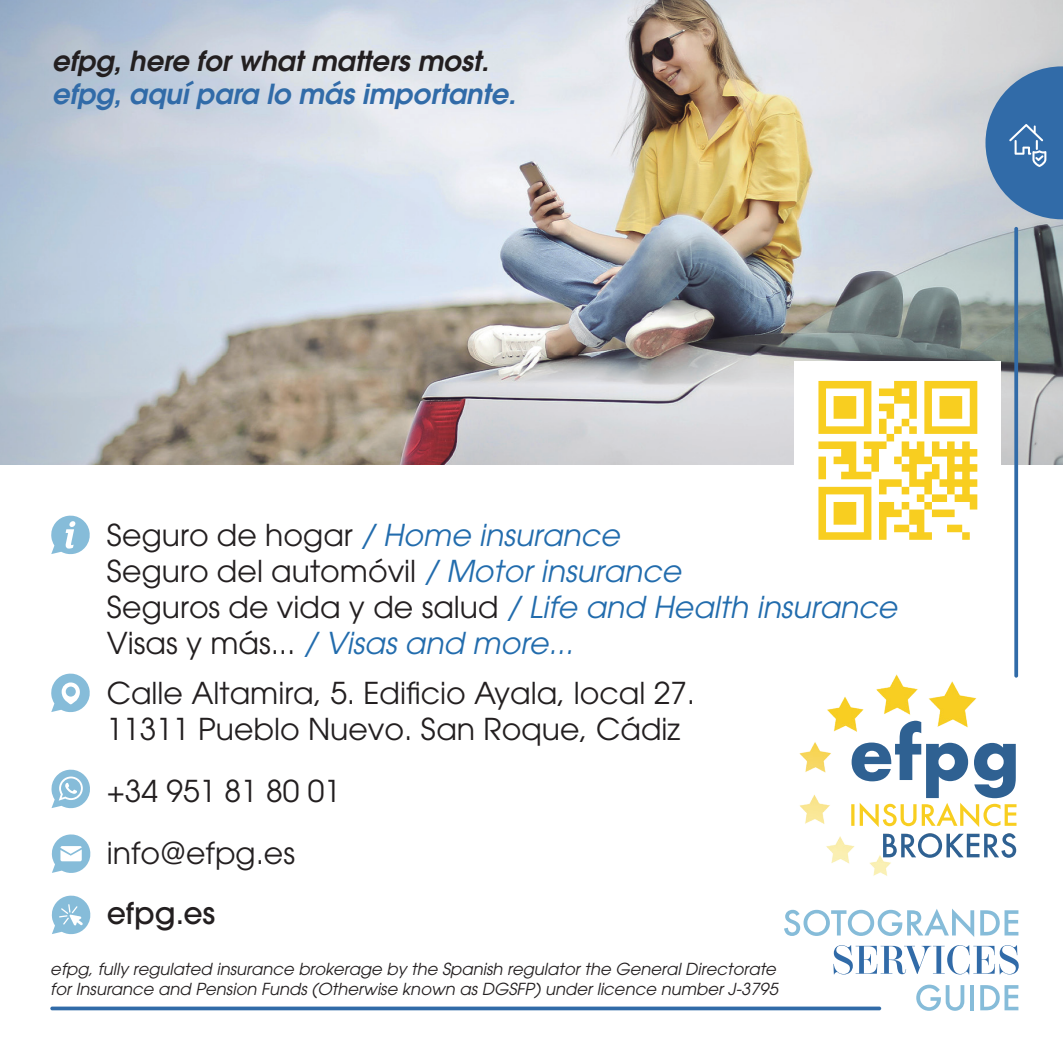
<style>
.page{position:relative;width:1063px;height:1063px;background:#fff}
.page>*{position:absolute;margin:0;border:0;box-sizing:border-box;transform-origin:0 0}
.t1{font:italic 30px/36px "ITC Avant Garde Std";color:#226cad}
.t2{font:30px/36px "ITC Avant Garde Std";color:#231f20}
.t3{font:500 30px "ITC Avant Garde Std";color:#231f20}
.t4{font:italic 600 27.5px "ITC Avant Garde Std";color:#316ba8}
.t5{font:italic 600 27.5px "ITC Avant Garde Std";color:#231f20}
.t6{font:italic 16.5px/19.8px "ITC Avant Garde Std";color:#231f20}
.s1{font-style:normal;color:#231f20}
</style>
<div class="page">
<img style="left:799px;top:670px;width:220px;height:206px">
<img style="left:852px;top:721px;width:164px;height:77px">
<img style="left:851px;top:803px;width:166px;height:24px">
<img style="left:883px;top:833px;width:133px;height:25px">
<img style="left:0;top:0;width:1063px;height:464px">
<div style="left:795px;top:361px;width:206px;height:206px;background:#fff"></div>
<svg style="left:51px;top:515px;width:39px;height:40px"></svg>
<svg style="left:51px;top:834px;width:40px;height:39px"></svg>
<svg style="left:51px;top:673px;width:39px;height:40px"></svg>
<svg style="left:51px;top:895px;width:40px;height:40px"></svg>
<hr style="left:50px;top:1007px;width:831px;height:3px;background:#316ba8;border-radius:2px">
<svg style="left:1014px;top:227px;width:4px;height:451px;background:#3f74ac"></svg>
<svg style="left:784px;top:909px;width:190px;height:28px"></svg>
<svg style="left:980px;top:910px;width:38px;height:26px"></svg>
<svg style="left:833px;top:945px;width:186px;height:29px"></svg>
<svg style="left:916px;top:985px;width:48px;height:26px"></svg>
<hr style="left:970px;top:985px;width:4px;height:25px;background:#86bcd9">
<svg style="left:980px;top:985px;width:38px;height:25px"></svg>
<svg style="left:51px;top:769px;width:39px;height:40px"></svg>
<svg style="left:986px;top:66px;width:77px;height:153px;background:#5683b3"></svg>
<svg style="left:818px;top:381px;width:159px;height:159px"></svg>
<h2 class="t5" style="left:52px;top:43px;width:439px">efpg, here for what matters most.</h2>
<h2 class="t4" style="left:52px;top:76px;width:466px">efpg, aquí para lo más importante.</h2>
<h1 class="t1" style="left:107px;top:517px;width:792px"><span class="s1">Seguro de hogar</span> / Home insurance<br><span class="s1">Seguro del automóvil</span> / Motor insurance<br><span class="s1">Seguros de vida y de salud</span> / Life and Health insurance <span class="s1">Visas y más...</span> / Visas and more...</h1>
<h1 class="t2" style="left:107px;top:674px;width:590px">Calle Altamira, 5. Edificio Ayala, local 27.<br>11311 Pueblo Nuevo. San Roque, Cádiz</h1>
<h1 class="t2" style="left:107px;top:759px;width:236px;line-height:62.2px">+34 951 81 80 01 info@efpg.es</h1>
<h1 class="t3" style="left:107px;top:894px;width:110px">efpg.es</h1>
<p class="t6" style="left:50px;top:959px;width:729px">efpg, fully regulated insurance brokerage by the Spanish regulator the General Directorate for Insurance and Pension Funds (Otherwise known as DGSFP) under licence number J-3795</p>
</div>
